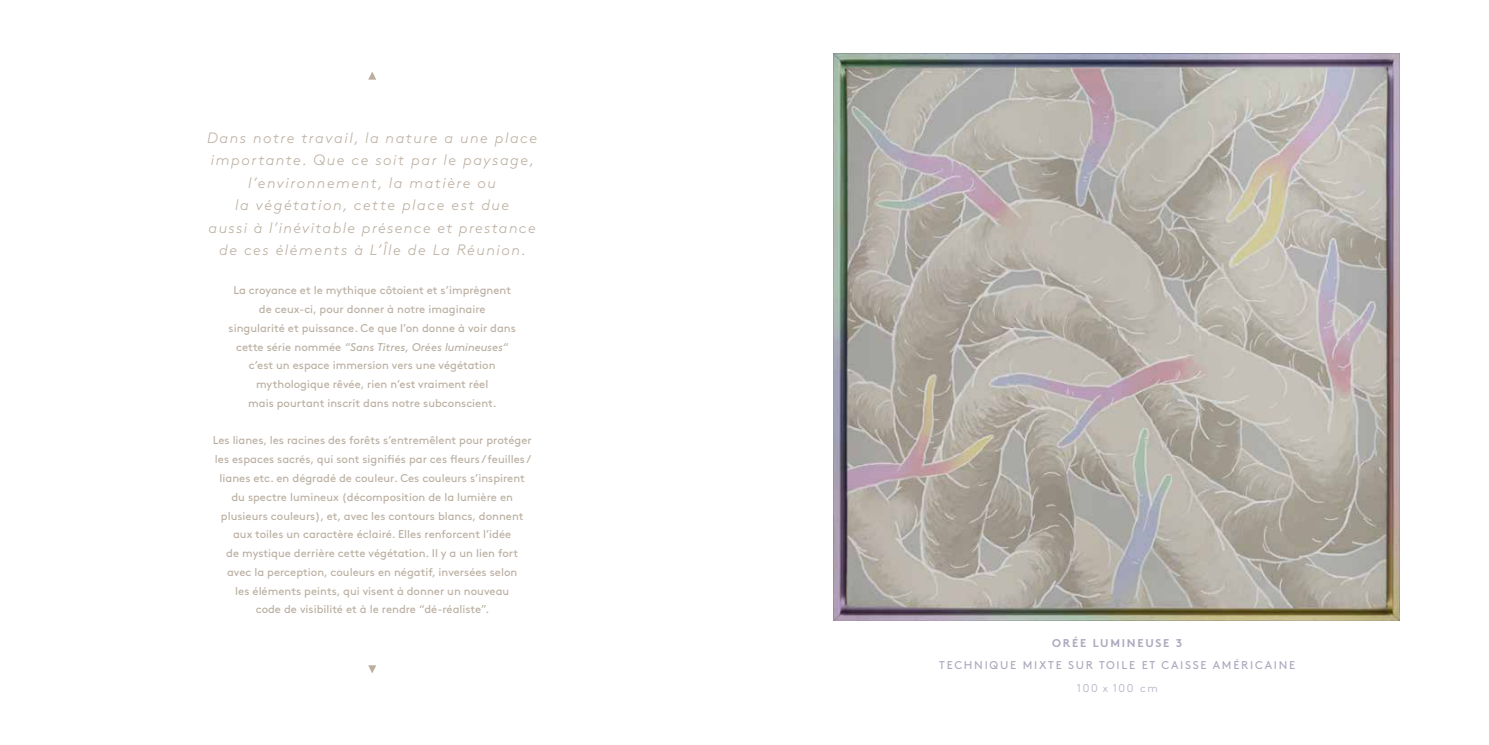
<style>
.page{position:relative;width:1489px;height:745px;background:#fff}
.page>*{position:absolute;margin:0;border:0;box-sizing:border-box;transform-origin:0 0}
.t1{font:italic 300 15px/22.5px "Brown";letter-spacing:.1em;color:#baaea0;text-align:center}
.t2{font:11.25px/18.8px "Brown";color:#baaea0;text-align:center}
.t3{font:11.25px "Brown";letter-spacing:.155em;color:#aca8bd}
.t4{font:700 11.25px "Brown";letter-spacing:.155em;color:#aca8bd}
.t5{font:300 11.25px "Brown";letter-spacing:.15em;color:#aca8bd}
.s1{font-style:italic}
</style>
<div class="page">
<svg style="left:368px;top:72px;width:8px;height:8px"></svg>
<svg style="left:368px;top:665px;width:8px;height:8px"></svg>
<img style="left:833px;top:53px;width:566px;height:567px">
<h1 class="t1" style="left:207px;top:125px;width:332px">Dans notre travail, la nature a une place importante. Que ce soit par le paysage, l’environnement, la matière ou<br>la végétation, cette place est due<br>aussi à l’inévitable présence et prestance de ces éléments à L’Île de La Réunion.</h1>
<p class="t2" style="left:228px;top:280px;width:289px">La croyance et le mythique côtoient et s’imprègnent de ceux-ci, pour donner à notre imaginaire<br>singularité et puissance. Ce que l’on donne à voir dans cette série nommée <span class="s1">“Sans Titres, Orées lumineuses“ </span>c’est un espace immersion vers une végétation mythologique rêvée, rien n’est vraiment réel<br>mais pourtant inscrit dans notre subconscient.</p>
<p class="t2" style="left:213px;top:430px;width:320px">Les lianes, les racines des forêts s’entremêlent pour protéger les espaces sacrés, qui sont signifiés par ces fleurs / feuilles / lianes etc. en dégradé de couleur. Ces couleurs s’inspirent du spectre lumineux (décomposition de la lumière en plusieurs couleurs), et, avec les contours blancs, donnent aux toiles un caractère éclairé. Elles renforcent l’idée<br>de mystique derrière cette végétation. Il y a un lien fort avec la perception, couleurs en négatif, inversées selon<br>les éléments peints, qui visent à donner un nouveau<br>code de visibilité et à le rendre “dé-réaliste”.</p>
<p class="t4" style="left:1052px;top:633px;width:132px">ORÉE LUMINEUSE 3</p>
<p class="t3" style="left:939px;top:656px;width:357px">TECHNIQUE MIXTE SUR TOILE ET CAISSE AMÉRICAINE</p>
<p class="t5" style="left:1076px;top:679px;width:82px">100 x 100 cm</p>
</div>
